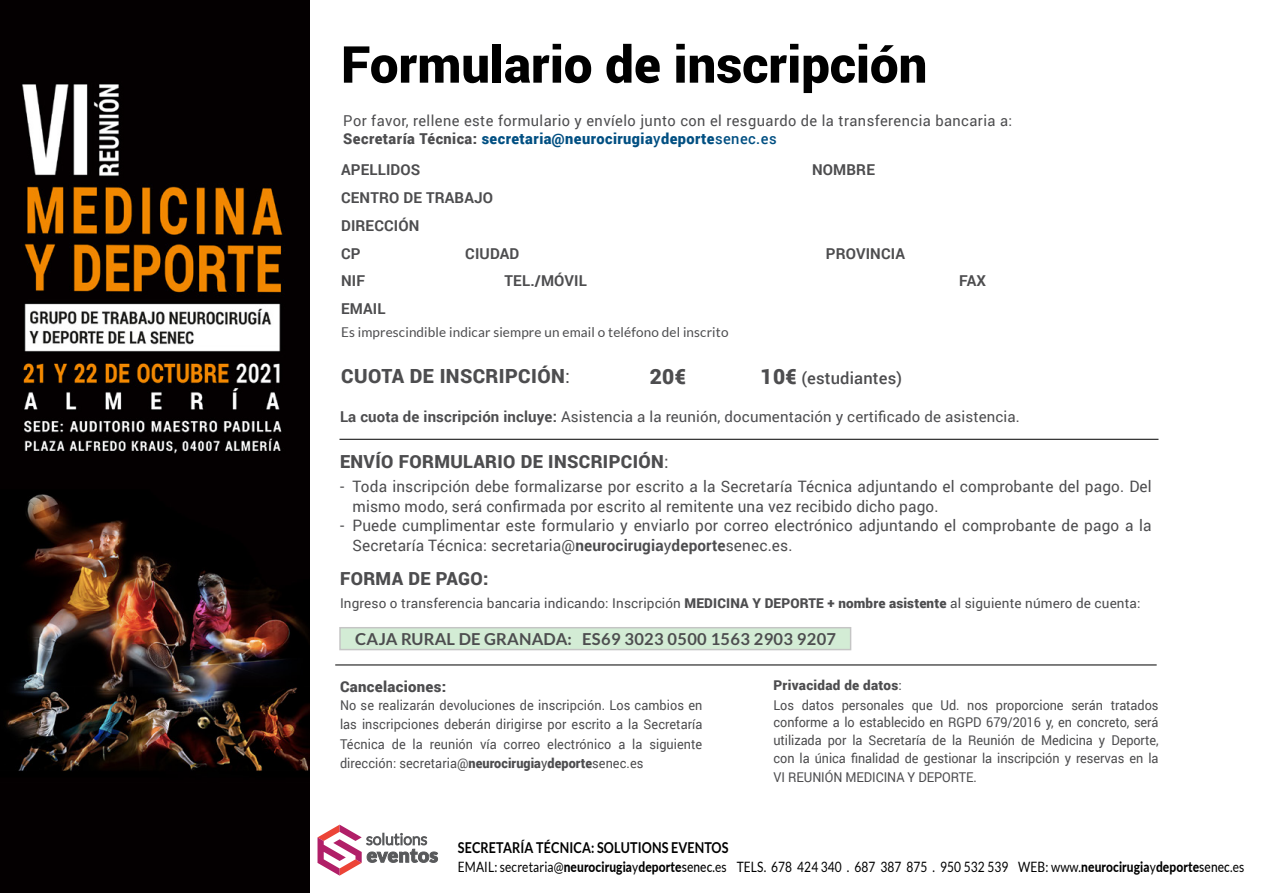
<style>
.page{position:relative;width:1263px;height:893px;background:#fff}
.page>*{position:absolute;margin:0;border:0;box-sizing:border-box;transform-origin:0 0}
.t1{font:900 51px "Roboto";color:#000}
.t2{font:900 21px "Roboto";color:#4d4d4f}
.t3{font:900 19.5px "Roboto";letter-spacing:.02em;color:#4d4d4f}
.t4{font:900 18px "Roboto";letter-spacing:.02em;color:#4d4d4f}
.t5{font:700 16.5px "Lato";letter-spacing:.02em;color:#4d4d4f}
.t6{font:500 16.5px "Roboto";letter-spacing:.01em;color:#4d4d4f}
.t7{font:15.75px/19.5px "Roboto";letter-spacing:.01em;color:#4d4d4f}
.t8{font:15px/18px "Roboto";letter-spacing:.03em;color:#4d4d4f}
.t9{font:15px "Roboto";letter-spacing:.01em;color:#4d4d4f}
.t10{font:700 15px/27.8px "Roboto";letter-spacing:.01em;color:#4d4d4f}
.t11{font:700 15px "Lato";letter-spacing:.01em;color:#000;scale:.84 1}
.t12{font:900 15px "Roboto";letter-spacing:.02em;color:#4d4d4f}
.t13{font:14.25px "Lato";letter-spacing:.01em;color:#000;scale:.84 1}
.t14{font:13.5px/18px "Roboto";letter-spacing:.005em;color:#4d4d4f;text-align:justify;scale:.94 1}
.t15{font:13.5px "Roboto";letter-spacing:.005em;color:#4d4d4f}
.t16{font:13.5px "Lato";letter-spacing:.01em;color:#4d4d4f}
.t17{font:900 13.5px "Roboto";letter-spacing:.02em;color:#4d4d4f}
.s1{font-weight:900}
.s2{font-weight:900;color:#004f82}
.s3{font-weight:500;color:#004f82}
.s4{font-weight:400}
.s5{font-weight:900;font-size:21px}
.s6{font-weight:700}
.s7{font-weight:800}
.s8{font-weight:500}
</style>
<div class="page">
<svg style="left:317px;top:825px;width:121px;height:51px"></svg>
<img style="left:0;top:0;width:309px;height:893px">
<div style="left:340px;top:628px;width:511px;height:22px;background:#d3ecd5"></div>
<hr style="left:339px;top:439px;width:819px;height:1px;background:#000">
<hr style="left:335px;top:665px;width:822px;height:1px;background:#000">
<h1 class="t1" style="left:341px;top:29px;width:588px">Formulario de inscripción</h1>
<p class="t8" style="left:343px;top:111px;width:670px">Por favor, rellene este formulario y envíelo junto con el resguardo de la transferencia bancaria a:<br><span class="s1">Secretaría Técnica:</span> <span class="s2">secretaria@neurocirugia</span><span class="s3">y</span><span class="s2">deporte</span><span class="s3">senec.es</span></p>
<p class="t10" style="left:341px;top:156px;width:81px">APELLIDOS</p>
<p class="t10" style="left:812px;top:156px;width:64px">NOMBRE</p>
<p class="t10" style="left:341px;top:183px;width:153px">CENTRO DE TRABAJO<br>DIRECCIÓN<br>CP</p>
<p class="t10" style="left:465px;top:239px;width:56px">CIUDAD</p>
<p class="t10" style="left:826px;top:239px;width:81px">PROVINCIA</p>
<p class="t10" style="left:341px;top:267px;width:25px">NIF</p>
<p class="t10" style="left:505px;top:267px;width:84px">TEL./MÓVIL</p>
<p class="t10" style="left:959px;top:267px;width:28px">FAX</p>
<p class="t10" style="left:341px;top:294px;width:46px">EMAIL</p>
<p class="t16" style="left:341px;top:324px;width:389px">Es imprescindible indicar siempre un email o teléfono del inscrito</p>
<h3 class="t3" style="left:341px;top:362px;width:230px">CUOTA DE INSCRIPCIÓN<span class="s4">:</span></h3>
<h2 class="t2" style="left:650px;top:362px;width:38px">20€</h2>
<p class="t6" style="left:761px;top:367px;width:143px"><span class="s5">10€</span> (estudiantes)</p>
<p class="t9" style="left:340px;top:406px;width:681px"><span class="s6">La cuota de inscripción incluye:</span> Asistencia a la reunión, documentación y certificado de asistencia.</p>
<h3 class="t4" style="left:340px;top:449px;width:330px">ENVÍO FORMULARIO DE INSCRIPCIÓN<span class="s4">:</span></h3>
<p class="t7" style="left:352px;top:476px;width:801px;text-indent:-12px">- Toda inscripción debe formalizarse por escrito a la Secretaría Técnica adjuntando el comprobante del pago. Del mismo modo, será confirmada por escrito al remitente una vez recibido dicho pago.</p>
<p class="t7" style="left:352px;top:515px;width:801px;text-indent:-12px">- Puede cumplimentar este formulario y enviarlo por correo electrónico adjuntando el comprobante de pago a la<br>Secretaría Técnica: secretaria@<span class="s6">neurocirugia</span>y<span class="s6">deporte</span>senec.es.</p>
<h3 class="t4" style="left:340px;top:565px;width:150px">FORMA DE PAGO:</h3>
<p class="t15" style="left:340px;top:594px;width:802px">Ingreso o transferencia bancaria indicando: Inscripción <span class="s1">MEDICINA Y DEPORTE + nombre asistente</span> al siguiente número de cuenta:</p>
<p class="t5" style="left:355px;top:629px;width:482px">CAJA RURAL DE GRANADA: ES69 3023 0500 1563 2903 9207</p>
<p class="t12" style="left:340px;top:676px;width:108px">Cancelaciones:</p>
<p class="t17" style="left:773px;top:676px;width:130px">Privacidad de datos<span class="s4">:</span></p>
<p class="t14" style="left:340px;top:694px;width:387px;line-height:19.5px">No se realizarán devoluciones de inscripción. Los cambios en las inscripciones deberán dirigirse por escrito a la Secretaría Técnica de la reunión vía correo electrónico a la siguiente dirección: secretaria@<span class="s1">neurocirugia</span>y<span class="s1">deporte</span>senec.es</p>
<p class="t14" style="left:773px;top:695px;width:411px">Los datos personales que Ud. nos proporcione serán tratados conforme a lo establecido en RGPD 679/2016 y, en concreto, será utilizada por la Secretaría de la Reunión de Medicina y Deporte, con la única finalidad de gestionar la inscripción y reservas en la VI REUNIÓN MEDICINA Y DEPORTE.</p>
<p class="t11" style="left:458px;top:839px;width:324px">SECRETARÍA TÉCNICA: SOLUTIONS EVENTOS</p>
<p class="t13" style="left:458px;top:859px;width:938px">EMAIL: secretaria@<span class="s7">neurocirugia</span>y<span class="s7">deporte</span><span class="s8">senec</span>.es TELS. 678 424 340 . 687 387 875 . 950 532 539 WEB: www.<span class="s7">neurocirugia</span>y<span class="s7">deporte</span><span class="s8">senec</span>.es</p>
</div>
